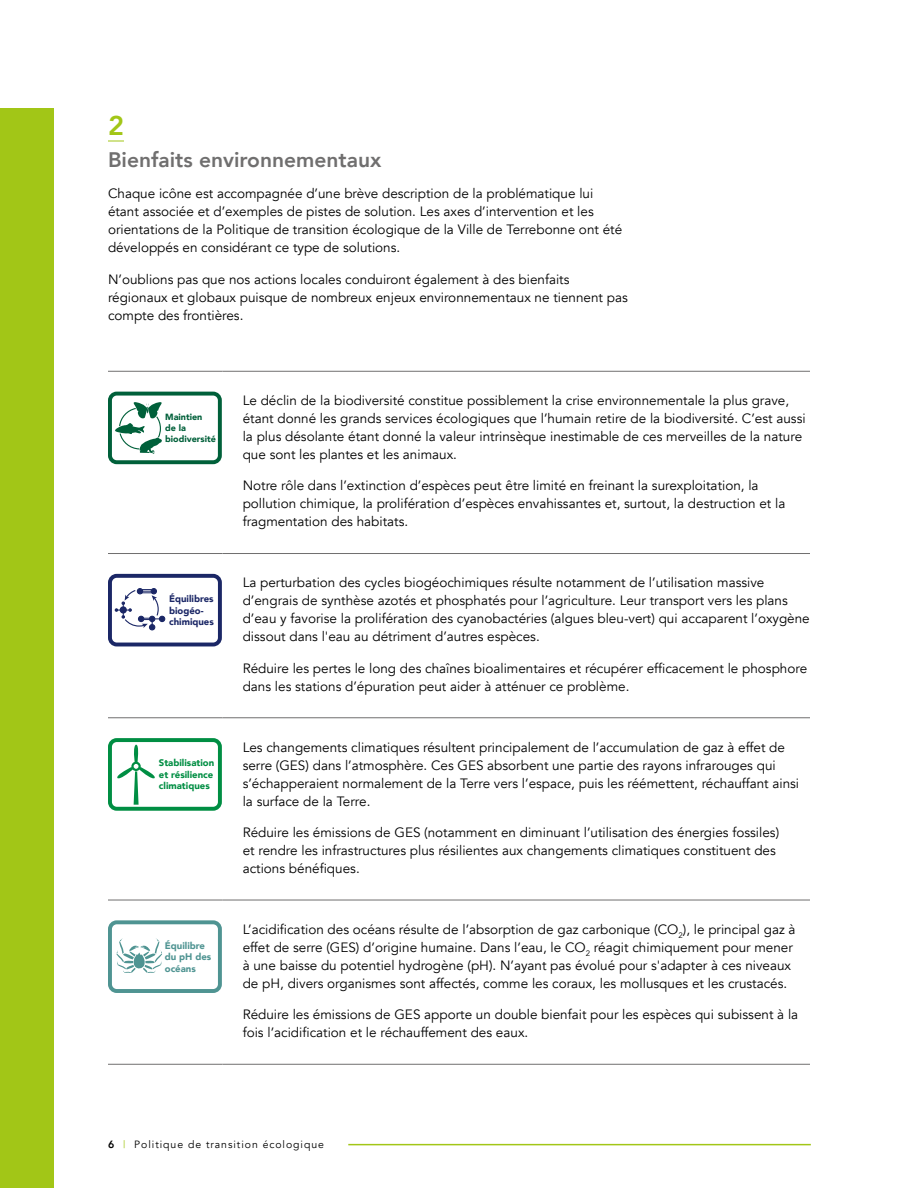
<style>
.page{position:relative;width:918px;height:1188px;background:#fff}
.page>*{position:absolute;margin:0;border:0;box-sizing:border-box;transform-origin:0 0}
.t1{font:800 27px "Avenir";color:#a2c617}
.t2{font:800 21px "Avenir";color:#706f6f}
.t3{font:13.5px/18px "Avenir";color:#000}
.t4{font:10.5px "Avenir";letter-spacing:.09em;color:#000}
.t5{font:900 9.6px/11.4px "Avenir";color:#008e43;text-align:justify}
.t6{font:900 9.6px/11.4px "Avenir";color:#1b2766}
.t7{font:900 9.6px/11.4px "Avenir";color:#4f9492}
.t8{font:900 9px/10.8px "Avenir";color:#00603a}
.s1{font-weight:800}
.s2{color:#a2c617}
</style>
<div class="page">
<div style="left:0;top:108px;width:54px;height:1080px;background:#a2c617"></div>
<hr style="left:348px;top:1144px;width:463px;height:1px;background:#a2c617">
<svg style="left:108px;top:141px;width:16px;height:1px"></svg>
<hr style="left:108px;top:718px;width:114px;height:1px;background:#706f6f">
<hr style="left:108px;top:900px;width:114px;height:1px;background:#706f6f">
<hr style="left:222px;top:371px;width:588px;height:1px;background:#706f6f">
<hr style="left:222px;top:553px;width:588px;height:1px;background:#706f6f">
<hr style="left:222px;top:718px;width:588px;height:1px;background:#706f6f">
<hr style="left:222px;top:900px;width:588px;height:1px;background:#706f6f">
<hr style="left:222px;top:1064px;width:588px;height:1px;background:#706f6f">
<hr style="left:108px;top:553px;width:114px;height:1px;background:#706f6f">
<hr style="left:108px;top:371px;width:114px;height:1px;background:#706f6f">
<hr style="left:108px;top:1064px;width:114px;height:1px;background:#706f6f">
<div style="left:108px;top:392px;width:114px;height:72px;border:4px solid #00603a;border-radius:7px"></div>
<svg style="left:115px;top:402px;width:47px;height:52px"></svg>
<div style="left:108px;top:574px;width:114px;height:72px;border:4px solid #1b2766;border-radius:7px"></div>
<svg style="left:115px;top:588px;width:50px;height:42px"></svg>
<div style="left:108px;top:738px;width:114px;height:73px;border:4px solid #008e43;border-radius:7px"></div>
<svg style="left:117px;top:744px;width:38px;height:61px"></svg>
<div style="left:108px;top:920px;width:114px;height:73px;border:4px solid #4f9492;border-radius:7px"></div>
<svg style="left:116px;top:938px;width:46px;height:35px"></svg>
<h1 class="t1" style="left:108px;top:105px;width:17px">2</h1>
<h2 class="t2" style="left:108px;top:143px;width:275px">Bienfaits environnementaux</h2>
<p class="t3" style="left:108px;top:185px;width:516px">Chaque icône est accompagnée d’une brève description de la problématique lui étant associée et d’exemples de pistes de solution. Les axes d’intervention et les orientations de la Politique de transition écologique de la Ville de Terrebonne ont été développés en considérant ce type de solutions.</p>
<p class="t3" style="left:108px;top:271px;width:521px">N’oublions pas que nos actions locales conduiront également à des bienfaits régionaux et globaux puisque de nombreux enjeux environnementaux ne tiennent pas compte des frontières.</p>
<p class="t8" style="left:165px;top:411px;width:52px">Maintien<br>de la biodiversité</p>
<p class="t6" style="left:169px;top:593px;width:46px">Équilibres biogéo&shy;chimiques</p>
<p class="t5" style="left:159px;top:757px;width:57px">Stabilisation et résilience climatiques</p>
<p class="t7" style="left:165px;top:939px;width:48px">Équilibre du pH des océans</p>
<p class="t3" style="left:243px;top:392px;width:564px">Le déclin de la biodiversité constitue possiblement la crise environnementale la plus grave, étant donné les grands services écologiques que l’humain retire de la biodiversité. C’est aussi la plus désolante étant donné la valeur intrinsèque inestimable de ces merveilles de la nature que sont les plantes et les animaux.</p>
<p class="t3" style="left:243px;top:477px;width:544px">Notre rôle dans l’extinction d’espèces peut être limité en freinant la surexploitation, la pollution chimique, la prolifération d’espèces envahissantes et, surtout, la destruction et la fragmentation des habitats.</p>
<p class="t3" style="left:243px;top:574px;width:569px">La perturbation des cycles biogéochimiques résulte notamment de l’utilisation massive d’engrais de synthèse azotés et phosphatés pour l’agriculture. Leur transport vers les plans d’eau y favorise la prolifération des cyanobactéries (algues bleu-vert) qui accaparent l’oxygène dissout dans l'eau au détriment d’autres espèces.</p>
<p class="t3" style="left:243px;top:659px;width:566px">Réduire les pertes le long des chaînes bioalimentaires et récupérer efficacement le phosphore dans les stations d’épuration peut aider à atténuer ce problème.</p>
<p class="t3" style="left:243px;top:738px;width:558px">Les changements climatiques résultent principalement de l’accumulation de gaz à effet de serre (GES) dans l’atmosphère. Ces GES absorbent une partie des rayons infrarouges qui s’échapperaient normalement de la Terre vers l’espace, puis les réémettent, réchauffant ainsi la surface de la Terre.</p>
<p class="t3" style="left:243px;top:824px;width:538px">Réduire les émissions de GES (notamment en diminuant l’utilisation des énergies fossiles) et rendre les infrastructures plus résilientes aux changements climatiques constituent des actions bénéfiques.</p>
<p class="t3" style="left:243px;top:920px;width:554px">L’acidification des océans résulte de l’absorption de gaz carbonique (CO<sub>2</sub>), le principal gaz à effet de serre (GES) d’origine humaine. Dans l’eau, le CO<sub>2</sub> réagit chimiquement pour mener à une baisse du potentiel hydrogène (pH). N’ayant pas évolué pour s'adapter à ces niveaux de pH, divers organismes sont affectés, comme les coraux, les mollusques et les crustacés.</p>
<p class="t3" style="left:243px;top:1006px;width:557px">Réduire les émissions de GES apporte un double bienfait pour les espèces qui subissent à la fois l’acidification et le réchauffement des eaux.</p>
<p class="t4" style="left:108px;top:1138px;width:218px"><span class="s1">6</span> <span class="s2">|</span> Politique de transition écologique</p>
</div>
